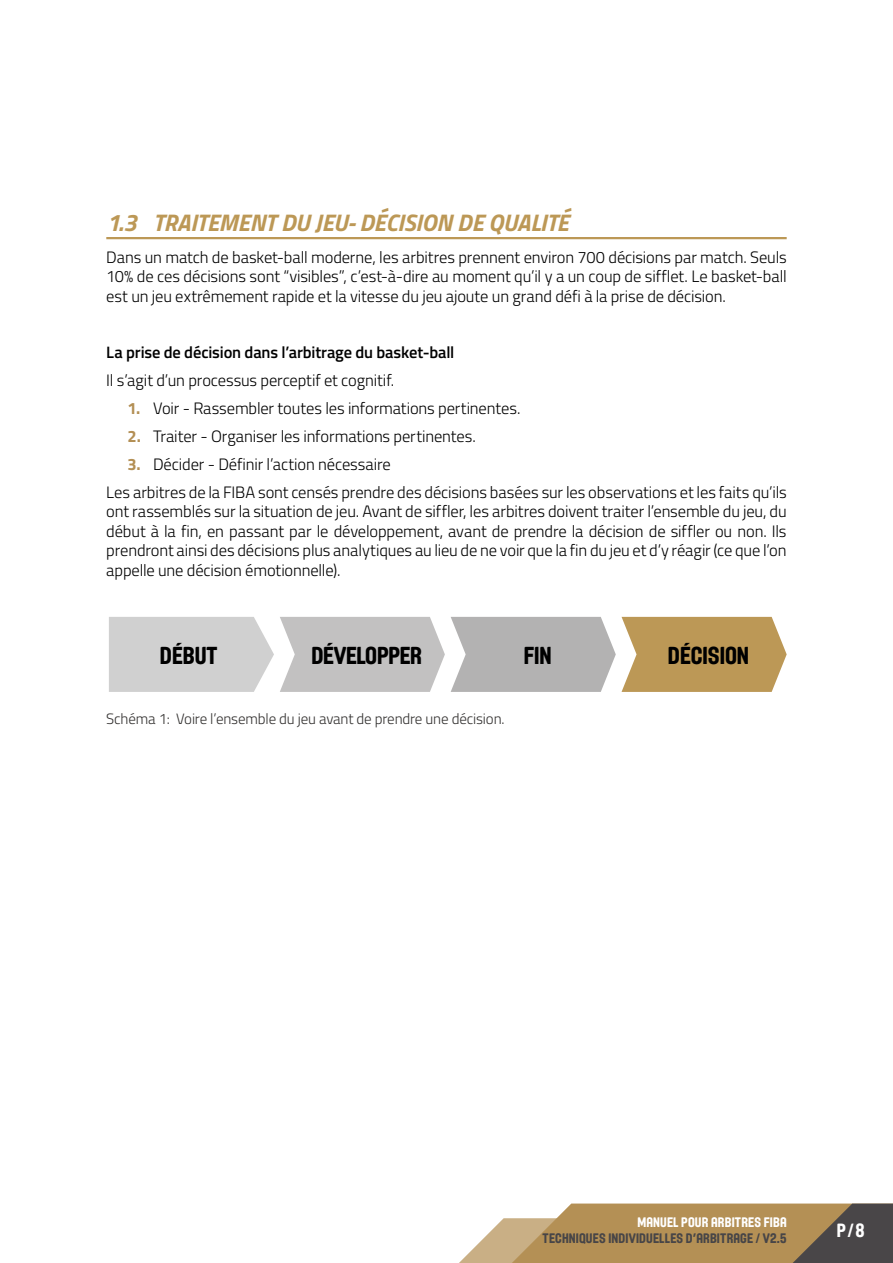
<style>
.page{position:relative;width:893px;height:1263px;background:#fff}
.page>*{position:absolute;margin:0;border:0;box-sizing:border-box;transform-origin:0 0}
.t1{font:italic 700 24px "Titillium";letter-spacing:-.005em;color:#bc9856}
.t2{font:24px "FIBA";color:#000}
.t3{font:18.75px "FIBA";color:#fff}
.t4{font:300 16.5px/19.5px "Titillium";letter-spacing:-.01em;color:#000;text-align:justify}
.t5{font:600 16.5px "Titillium";letter-spacing:-.01em;color:#000}
.t6{font:300 15px "Titillium";letter-spacing:-.01em;color:#32302f}
.t7{font:13.5px "FIBA";letter-spacing:.01em;color:#474547}
.t8{font:13.5px "FIBA";letter-spacing:.01em;color:#fff}
.s1{font-weight:700;color:#b38f54}
</style>
<div class="page">
<svg style="left:459px;top:1203px;width:434px;height:60px;background:#ac9269"></svg>
<hr style="left:106px;top:237px;width:681px;height:2px;background:#bc9856">
<div style="left:109px;top:617px;width:165px;height:75px;background:#d0d0d0"></div>
<svg style="left:280px;top:617px;width:165px;height:75px;background:#c7c6c6"></svg>
<svg style="left:451px;top:617px;width:165px;height:75px;background:#b9b8b8"></svg>
<svg style="left:622px;top:617px;width:165px;height:75px;background:#c2a165"></svg>
<h1 class="t1" style="left:106px;top:203px;width:464px">1.3 TRAITEMENT DU JEU- DÉCISION DE QUALITÉ</h1>
<p class="t4" style="left:106px;top:247px;width:682px">Dans un match de basket-ball moderne, les arbitres prennent environ 700 décisions par match. Seuls 10% de ces décisions sont “visibles”, c’est-à-dire au moment qu’il y a un coup de sifflet. Le basket-ball est un jeu extrêmement rapide et la vitesse du jeu ajoute un grand défi à la prise de décision.</p>
<p class="t5" style="left:106px;top:340px;width:350px">La prise de décision dans l’arbitrage du basket-ball</p>
<p class="t4" style="left:106px;top:370px;width:289px">Il s’agit d’un processus perceptif et cognitif.</p>
<p class="t4" style="left:128px;top:398px;width:394px"><span class="s1">1.</span> Voir - Rassembler toutes les informations pertinentes.</p>
<p class="t4" style="left:128px;top:426px;width:350px"><span class="s1">2.</span> Traiter - Organiser les informations pertinentes.</p>
<p class="t4" style="left:106px;top:449px;width:682px;line-height:28px;text-indent:21px"><span class="s1">3.</span> Décider - Définir l’action nécessaire<br>Les arbitres de la FIBA sont censés prendre des décisions basées sur les observations et les faits qu’ils</p>
<p class="t4" style="left:106px;top:501px;width:682px">ont rassemblés sur la situation de jeu. Avant de siffler, les arbitres doivent traiter l’ensemble du jeu, du début à la fin, en passant par le développement, avant de prendre la décision de siffler ou non. Ils prendront ainsi des décisions plus analytiques au lieu de ne voir que la fin du jeu et d’y réagir (ce que l’on appelle une décision émotionnelle).</p>
<h1 class="t2" style="left:160px;top:641px;width:59px">DÉBUT</h1>
<h1 class="t2" style="left:311px;top:641px;width:112px">DÉVELOPPER</h1>
<h1 class="t2" style="left:524px;top:641px;width:29px">FIN</h1>
<h1 class="t2" style="left:668px;top:641px;width:83px">DÉCISION</h1>
<p class="t6" style="left:106px;top:708px;width:400px">Schéma 1: Voire l’ensemble du jeu avant de prendre une décision.</p>
<p class="t8" style="left:637px;top:1214px;width:151px">MANUEL POUR ARBITRES FIBA</p>
<p class="t7" style="left:543px;top:1230px;width:246px">TECHNIQUES INDIVIDUELLES D’ARBITRAGE / V2.5</p>
<p class="t3" style="left:837px;top:1219px;width:29px">P / 8</p>
</div>
